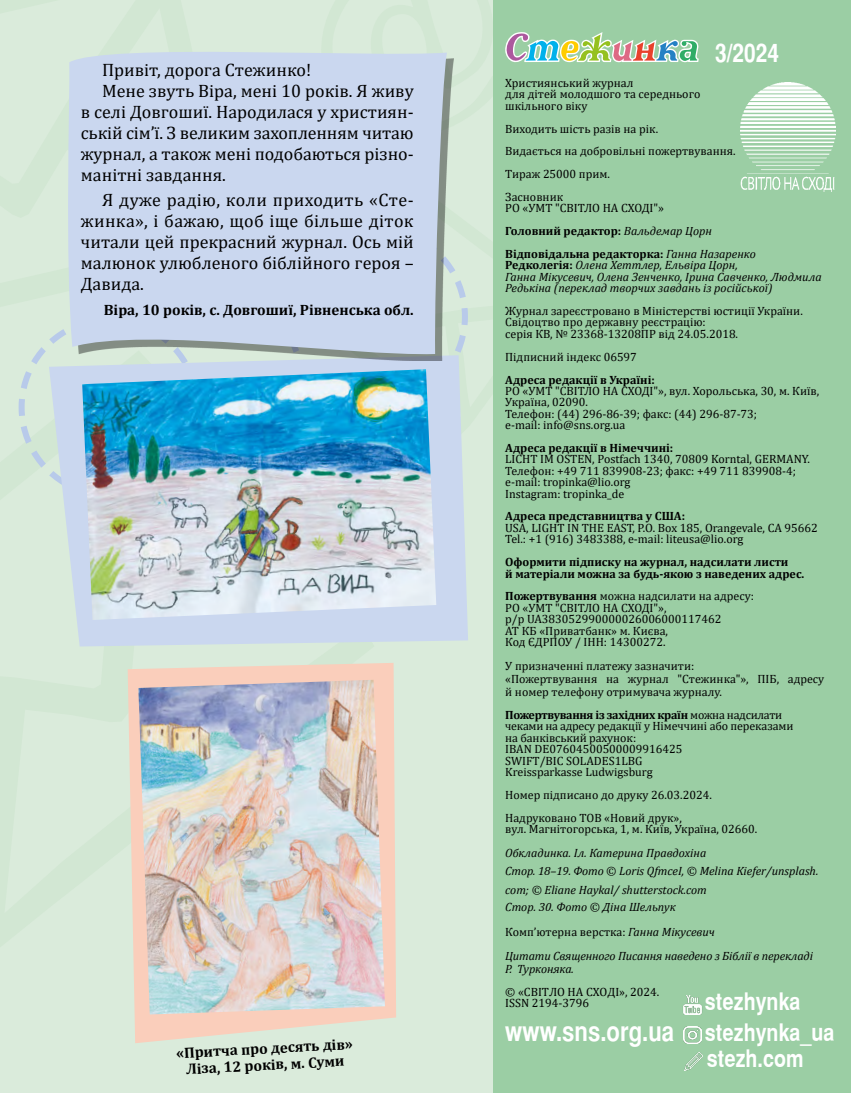
<style>
.page{position:relative;width:851px;height:1093px;background:#fff}
.page>*{position:absolute;margin:0;border:0;box-sizing:border-box;transform-origin:0 0}
.t1{font:700 27px "Bastion C";color:#fff}
.t2{font:700 25.5px "Bastion C";color:#fff}
.t3{font:700 24px "PM Bastion";color:#fff}
.t4{font:18px/21px "Cambria";color:#000;text-align:justify}
.t5{font:700 15px/16.5px "Cambria";color:#000;text-align:center}
.t6{font:12px/11.4px "Cambria";color:#000}
.t7{font:italic 12px/11.4px "Cambria";color:#000}
.t8{font:700 12px/22.8px "Cambria";color:#000}
.s1{font-weight:400}
.s2{font-weight:400;font-style:italic}
.s3{font-weight:700;font-style:normal}
.s4{font-weight:700}
.s5{font-style:normal}
</style>
<div class="page">
<div style="left:0;top:0;width:850px;height:1093px;background:#daebdb"></div>
<div style="left:493px;top:0;width:357px;height:1093px;background:#9bcea4"></div>
<svg style="left:505px;top:32px;width:193px;height:31px"></svg>
<img style="left:740px;top:83px;width:95px;height:108px">
<img style="left:684px;top:1052px;width:18px;height:18px">
<img style="left:683px;top:1026px;width:18px;height:18px">
<img style="left:683px;top:995px;width:19px;height:20px">
<svg style="left:454px;top:269px;width:14px;height:84px"></svg>
<svg style="left:18px;top:329px;width:47px;height:139px"></svg>
<svg style="left:49px;top:355px;width:419px;height:291px;fill:#cad7ef"></svg>
<img style="left:82px;top:369px;width:354px;height:251px">
<svg style="left:128px;top:663px;width:268px;height:380px;fill:#facebb"></svg>
<img style="left:138px;top:680px;width:247px;height:334px">
<div style="left:74px;top:58px;width:380px;height:303px;background:#000;opacity:.4"></div>
<svg style="left:65px;top:52px;width:382px;height:304px;background:#c7d5ea"></svg>
<h3 class="t4" style="left:102px;top:59px;width:211px">Привіт, дорога Стежинко!</h3>
<h3 class="t4" style="left:102px;top:80px;width:313px">Мене звуть Віра, мені 10 років. Я живу</h3>
<h3 class="t4" style="left:81px;top:101px;width:334px">в селі Довгошиї. Народилася у християн-</h3>
<h3 class="t4" style="left:81px;top:122px;width:334px">ській сімʼї. З великим захопленням читаю</h3>
<h3 class="t4" style="left:81px;top:143px;width:334px">журнал, а також мені подобаються різно-</h3>
<h3 class="t4" style="left:81px;top:164px;width:146px">манітні завдання.</h3>
<h3 class="t4" style="left:81px;top:189px;width:334px;text-indent:21px">Я дуже радію, коли приходить «Сте&shy;жинка», і бажаю, щоб іще більше діток читали цей прекрасний журнал. Ось мій малюнок улюбленого біблійного героя – Давида.</h3>
<p class="t5" style="left:104px;top:302px;width:311px">Віра, 10 років, с. Довгошиї, Рівненська обл.</p>
<p class="t5" style="left:176px;top:1044px;width:178px;rotate:-3deg">«Притча про десять дів»<br>Ліза, 12 років, м. Суми</p>
<h2 class="t2" style="left:715px;top:37px;width:65px">3/2024</h2>
<p class="t6" style="left:505px;top:77px;width:197px">Християнський журнал<br>для дітей молодшого та середнього шкільного віку</p>
<p class="t6" style="left:505px;top:117px;width:232px;line-height:22.8px">Виходить шість разів на рік.<br>Видається на добровільні пожертвування.<br>Тираж 25000 прим.<br>Засновник</p>
<p class="t8" style="left:505px;top:196px;width:252px"><span class="s1">РО «УМТ "СВIТЛО НА СХОДI"»<br></span>Головний редактор: <span class="s2">Вальдемар Цорн<br></span>Відповідальна редакторка: <span class="s2">Ганна Назаренко</span></p>
<p class="t7" style="left:505px;top:259px;width:318px"><span class="s3">Редколегія:</span> Олена Хеттлер, Ельвіра Цорн,<br>Ганна Мікусевич, Олена Зенченко, Ірина Савченко, Людмила<br>Редькіна (переклад творчих завдань із російської)</p>
<p class="t6" style="left:505px;top:305px;width:299px">Журнал зареєстровано в Міністерстві юстиції України.<br>Свідоцтво про державну реєстрацію:<br>серія КВ, № 23368-13208ПР від 24.05.2018.</p>
<p class="t6" style="left:505px;top:351px;width:133px">Підписний індекс 06597</p>
<p class="t8" style="left:505px;top:368px;width:151px">Адреса редакції в Україні:</p>
<p class="t6" style="left:505px;top:385px;width:315px">РО «УМТ "СВIТЛО НА СХОДI"», вул. Хорольська, 30, м. Київ, Україна, 02090.<br>Телефон: (44) 296-86-39; факс: (44) 296-87-73;<br>e-mail: info@sns.org.ua</p>
<p class="t8" style="left:505px;top:436px;width:169px">Адреса редакції в Німеччині:</p>
<p class="t6" style="left:505px;top:453px;width:306px">LICHT IM OSTEN, Postfach 1340, 70809 Korntal, GERMANY.<br>Телефон: +49 711 839908-23; факс: +49 711 839908-4; e-mail: tropinka@lio.org<br>Instagram: tropinka_de</p>
<p class="t8" style="left:505px;top:504px;width:181px">Адреса представництва у США:</p>
<p class="t6" style="left:505px;top:522px;width:314px">USA, LIGHT IN THE EAST, P.O. Box 185, Orangevale, CA 95662<br>Tel.: +1 (916) 3483388, e-mail: liteusa@lio.org</p>
<p class="t8" style="left:505px;top:556px;width:301px;line-height:11.4px">Оформити підписку на журнал, надсилати листи<br>й матеріали можна за будь-якою з наведених адрес.</p>
<p class="t6" style="left:505px;top:590px;width:250px"><span class="s4">Пожертвування</span> можна надсилати на адресу:<br>РО «УМТ "СВIТЛО НА СХОДI"»,<br>р/р UA383052990000026006000117462<br>АТ КБ «Приватбанк» м. Києва,<br>Код ЄДРПОУ / IНН: 14300272.</p>
<p class="t6" style="left:505px;top:660px;width:320px;line-height:12.9px">У призначенні платежу зазначити:<br>«Пожертвування на журнал "Стежинка"», ПІБ, адресу й номер телефону отримувача журналу.</p>
<p class="t6" style="left:505px;top:709px;width:290px"><span class="s4">Пожертвування із західних країн</span> можна надсилати чеками на адресу редакції у Німеччині або переказами на банківський рахунок:<br>IBAN DE07604500500009916425<br>SWIFT/BIC SOLADES1LBG<br>Kreissparkasse Ludwigsburg</p>
<p class="t6" style="left:505px;top:783px;width:208px;line-height:22.8px">Номер підписано до друку 26.03.2024.<br>Надруковано ТОВ «Новий друк»,</p>
<p class="t6" style="left:505px;top:823px;width:253px">вул. Магнітогорська, 1, м. Київ, Україна, 02660.</p>
<p class="t7" style="left:505px;top:844px;width:314px;line-height:17.4px">Обкладинка. Іл. Катерина Правдохіна<br>Стор. 18–19. Фото © Loris QfmceI, © Melina Kiefer/unsplash.</p>
<p class="t7" style="left:505px;top:880px;width:203px;line-height:17.4px">com; © Eliane Haykal/ shutterstock.com<br>Стор. 30. Фото © Діна Шельпук</p>
<p class="t7" style="left:505px;top:919px;width:309px;line-height:24.3px"><span class="s5">Комп’ютерна верстка:</span> Ганна Мiкусевич<br>Цитати Священного Писання наведено з Біблії в перекладі</p>
<p class="t7" style="left:505px;top:962px;width:70px">Р. Турконяка.</p>
<p class="t6" style="left:505px;top:986px;width:155px">© «СВIТЛО НА СХОДI», 2024.<br>ISSN 2194-3796</p>
<h1 class="t1" style="left:505px;top:1015px;width:170px">www.sns.org.ua</h1>
<h3 class="t3" style="left:706px;top:1044px;width:98px">stezh.com</h3>
<h3 class="t3" style="left:704px;top:987px;width:97px">stezhynka</h3>
<h3 class="t3" style="left:704px;top:1018px;width:131px">stezhynka_ua</h3>
</div>
